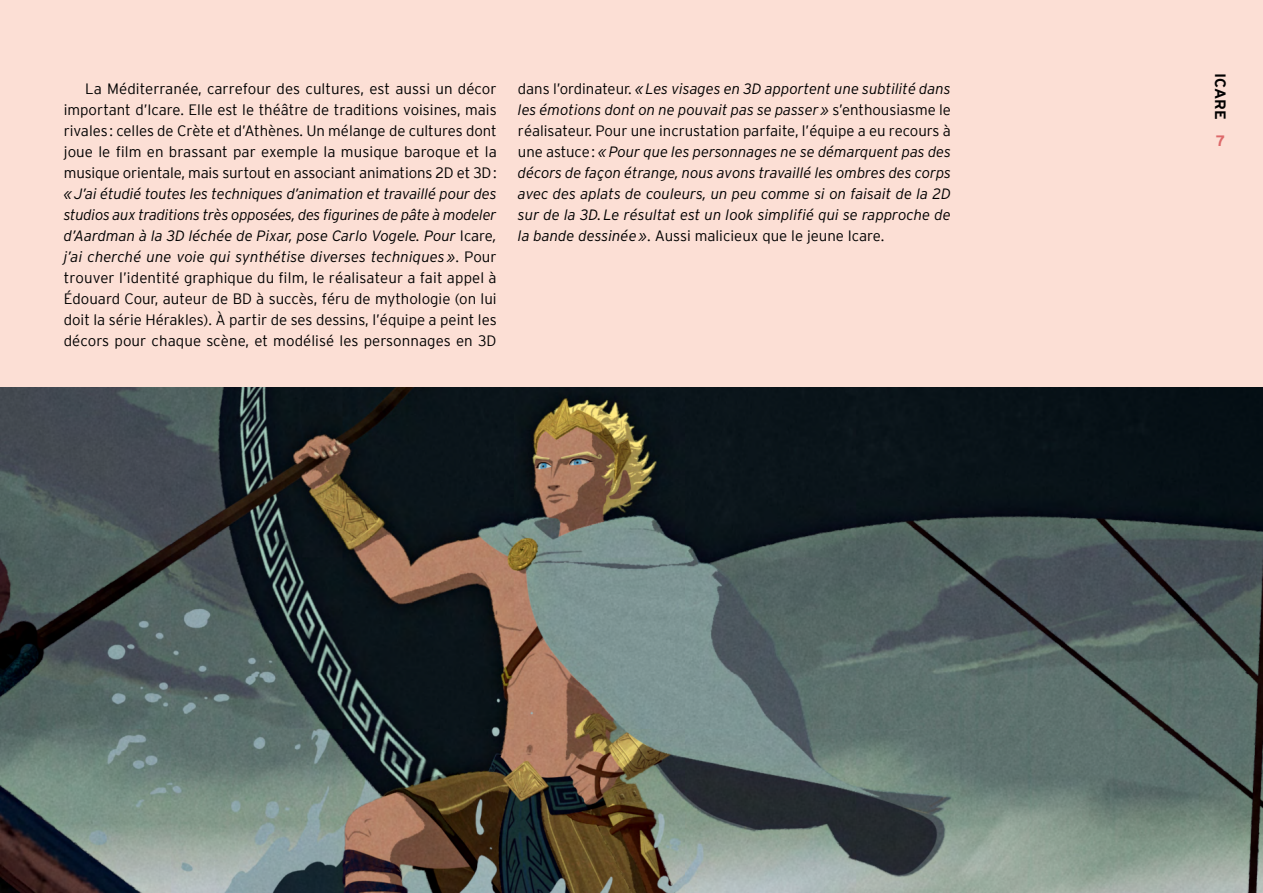
<style>
.page{position:relative;width:1263px;height:893px;background:#fff}
.page>*{position:absolute;margin:0;border:0;box-sizing:border-box;transform-origin:0 0}
.t1{font:300 15px/21px "Interstate";letter-spacing:-.01em;color:#000;text-align:justify}
.t2{font:italic 300 15px/21px "Interstate";color:#000;text-align:justify}
.t3{font:700 15px "Interstate";color:#000}
.t4{font:700 15px "Interstate";color:#dd696a}
.s1{font-style:italic}
.s2{font-style:normal}
</style>
<div class="page">
<div style="left:0;top:0;width:1263px;height:451px;background:#fcdfd5"></div>
<img style="left:0;top:388px;width:1263px;height:505px">
<p class="t1" style="left:64px;top:78px;width:435px;text-indent:21px">La Méditerranée, carrefour des cultures, est aussi un décor important d’Icare. Elle est le théâtre de traditions voisines, mais rivales : celles de Crète et d’Athènes. Un mélange de cultures dont joue le film en brassant par exemple la musique baroque et la musique orientale, mais surtout en associant animations 2D et 3D:</p>
<p class="t1" style="left:64px;top:183px;width:434px"><span class="s1">«J’ai étudié toutes les techniques d’animation et travaillé pour des studios aux traditions très opposées, des figurines de pâte à modeler d’Aardman à la 3D léchée de Pixar, pose Carlo Vogele. Pour</span> Icare<span class="s1">, j’ai cherché une voie qui synthétise diverses techniques»</span>. Pour trouver l’identité graphique du film, le réalisateur a fait appel à Édouard Cour, auteur de BD à succès, féru de mythologie (on lui doit la série Hérakles). À partir de ses dessins, l’équipe a peint les décors pour chaque scène, et modélisé les personnages en 3D</p>
<p class="t2" style="left:518px;top:78px;width:435px"><span class="s2">dans l’ordinateur.</span> «Les visages en 3D apportent une subtilité dans les émotions dont on ne pouvait pas se passer» <span class="s2">s’enthousiasme le réalisateur. Pour une incrustation parfaite, l’équipe a eu recours à une astuce:</span> «Pour que les personnages ne se démarquent pas des décors de façon étrange, nous avons travaillé les ombres des corps avec des aplats de couleurs, un peu comme si on faisait de la 2D sur de la 3D. Le résultat est un look simplifié qui se rapproche de la bande dessinée»<span class="s2">. Aussi malicieux que le jeune Icare.</span></p>
<p class="t3" style="left:1229px;top:73px;width:48px;rotate:90deg">ICARE</p>
<p class="t4" style="left:1215px;top:133px;width:11px">7</p>
</div>
